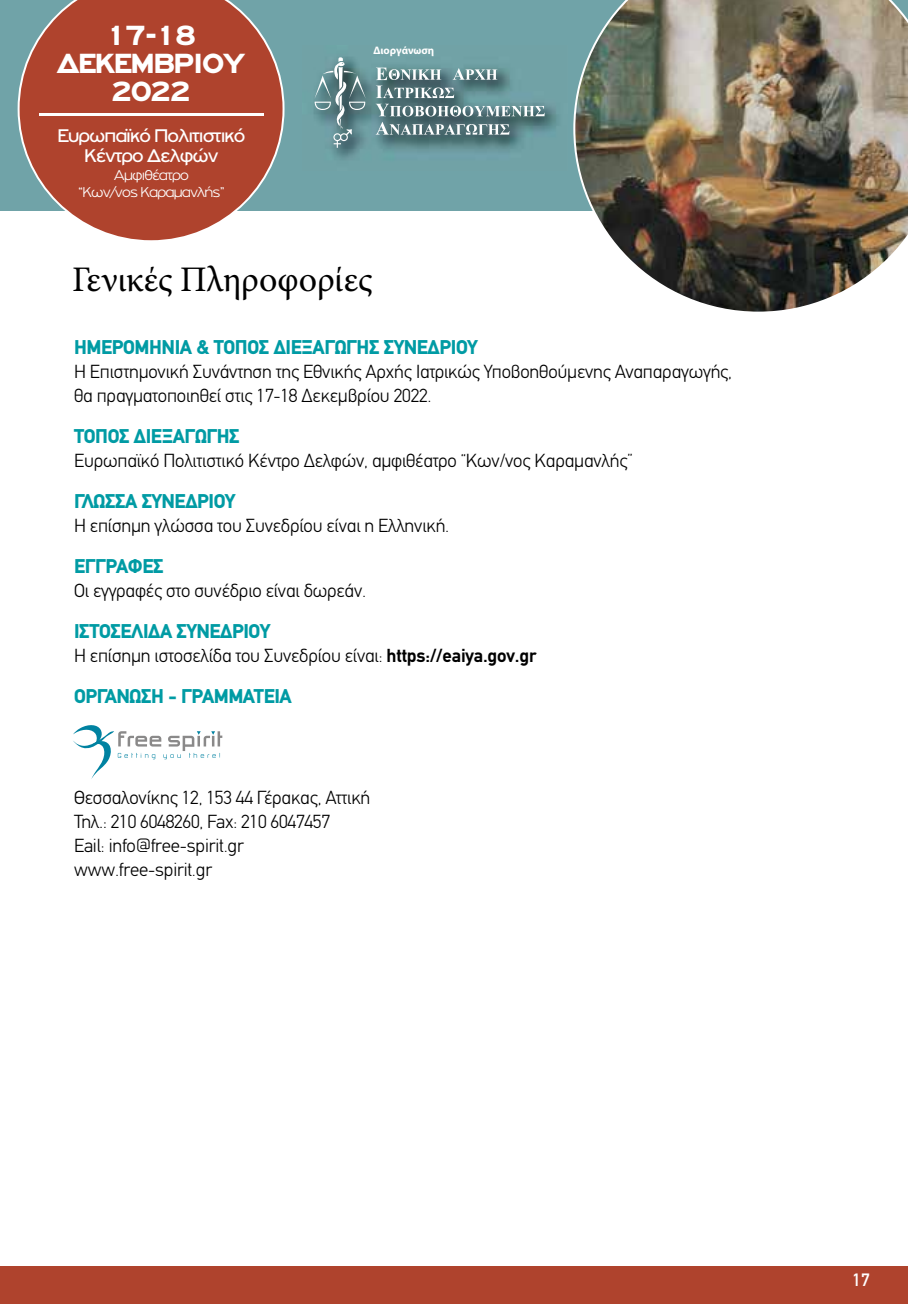
<style>
.page{position:relative;width:908px;height:1304px;background:#fff}
.page>*{position:absolute;margin:0;border:0;box-sizing:border-box;transform-origin:0 0}
.t1{font:36px "Minion Pro";letter-spacing:-.005em;color:#000}
.t2{font:900 29.6px/27.8px "PF Highway Gothic Ext";letter-spacing:-.05em;color:#fff;text-align:center}
.t3{font:900 20px "PF Din Text";letter-spacing:-.02em;color:#009ba4}
.t4{font:19.6px/20.2px "PF Highway Gothic Ext";letter-spacing:-.05em;color:#fff;text-align:center}
.t5{font:300 19px/24px "PF Din Text";letter-spacing:-.01em;color:#000}
.t6{font:500 18px "PF Din Text";color:#fff}
.t7{font:300 15.2px/17.6px "PF Highway Gothic Ext";letter-spacing:-.05em;color:#fff;text-align:center}
.t8{font:700 10.8px "Myriad Pro";letter-spacing:-.005em;color:#fff}
.s1{font-weight:700}
</style>
<div class="page">
<div style="left:0;top:0;width:907px;height:211px;background:#70a3a8"></div>
<svg style="left:18px;top:0;width:266px;height:241px;fill:#af432d"></svg>
<hr style="left:39px;top:114px;width:224px;height:2px;background:#fff">
<div style="left:0;top:1266px;width:907px;height:38px;background:#af432d"></div>
<img style="left:573px;top:0;width:334px;height:312px">
<img style="left:332px;top:66px;width:226px;height:94px">
<svg style="left:452px;top:68px;width:45px;height:12px"></svg>
<svg style="left:376px;top:68px;width:65px;height:12px"></svg>
<svg style="left:376px;top:86px;width:78px;height:12px"></svg>
<svg style="left:375px;top:104px;width:169px;height:12px;background:#8aa2a6"></svg>
<svg style="left:375px;top:122px;width:134px;height:13px;background:#80979b"></svg>
<svg style="left:314px;top:57px;width:51px;height:91px"></svg>
<svg style="left:73px;top:725px;width:149px;height:54px"></svg>
<h2 class="t2" style="left:57px;top:21px;width:190px">17-18 ∆ΕΚΕΜΒΡΙΟΥ<br>2022</h2>
<p class="t4" style="left:57px;top:126px;width:189px">Ευρωπαϊκό Πολιτιστικό<br>Κέντρο ∆ελφών</p>
<p class="t7" style="left:78px;top:166px;width:148px">Αµφιθέατρο<br>“Κων/νος Καραµανλής”</p>
<p class="t8" style="left:373px;top:43px;width:62px">Διοργάνωση</p>
<h1 class="t1" style="left:72px;top:256px;width:302px">Γενικές Πληροφορίες</h1>
<p class="t3" style="left:74px;top:335px;width:405px">ΗΜΕΡΟΜΗΝΊΑ &amp; ΤΌΠΟΣ ΔΙΕΞΑΓΩΓΉΣ ΣΥΝΕΔΡΊΟΥ</p>
<p class="t5" style="left:74px;top:359px;width:659px">Η Επιστημονική Συνάντηση της Εθνικής Αρχής Ιατρικώς Υποβοηθούμενης Αναπαραγωγής, θα πραγματοποιηθεί στις 17-18 Δεκεμβρίου 2022.</p>
<p class="t3" style="left:74px;top:424px;width:167px">ΤΌΠΟΣ ΔΙΕΞΑΓΩΓΉΣ</p>
<p class="t5" style="left:74px;top:448px;width:560px">Ευρωπαϊκό Πολιτιστικό Κέντρο Δελφών, αμφιθέατρο “Κων/νος Καραμανλής”</p>
<p class="t3" style="left:74px;top:489px;width:163px">ΓΛΏΣΣΑ ΣΥΝΕΔΡΊΟΥ</p>
<p class="t5" style="left:74px;top:513px;width:377px">Η επίσημη γλώσσα του Συνεδρίου είναι η Ελληνική.</p>
<p class="t3" style="left:74px;top:554px;width:91px">ΕΓΓΡΑΦΈΣ</p>
<p class="t5" style="left:74px;top:578px;width:293px">Οι εγγραφές στο συνέδριο είναι δωρεάν.</p>
<p class="t3" style="left:74px;top:619px;width:197px">ΙΣΤΟΣΕΛΊΔΑ ΣΥΝΕΔΡΊΟΥ</p>
<p class="t5" style="left:74px;top:643px;width:463px">Η επίσημη ιστοσελίδα του Συνεδρίου είναι: <span class="s1">https://eaiya.gov.gr</span></p>
<p class="t3" style="left:74px;top:684px;width:219px">ΟΡΓΆΝΩΣΗ - ΓΡΑΜΜΑΤΕΊΑ</p>
<p class="t5" style="left:74px;top:785px;width:298px">Θεσσαλονίκης 12, 153 44 Γέρακας, Αττική<br>Τηλ.: 210 6048260, Fax: 210 6047457<br>Eail: info@free-spirit.gr www.free-spirit.gr</p>
<p class="t6" style="left:852px;top:1269px;width:19px">17</p>
</div>
